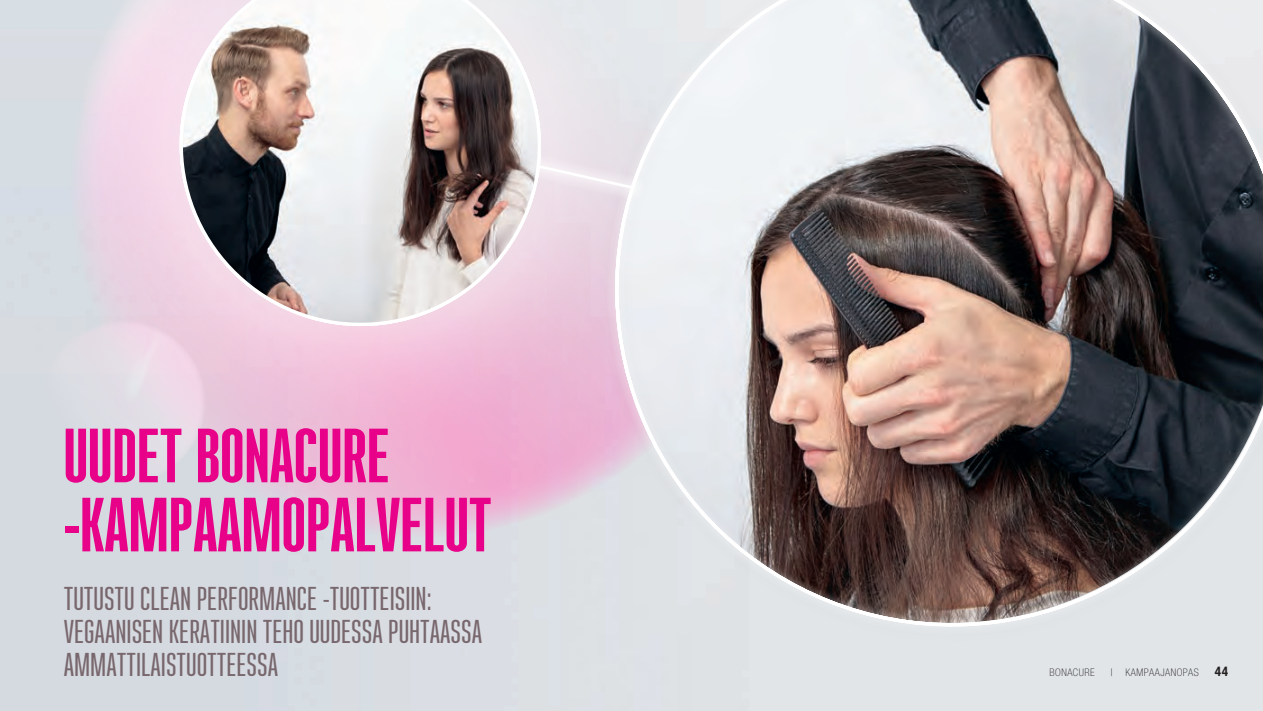
<style>
.page{position:relative;width:1263px;height:711px;background:#fff}
.page>*{position:absolute;margin:0;border:0;box-sizing:border-box;transform-origin:0 0}
.t1{font:700 76.5px/69px "Ristretto Pro";color:#e80289}
.t2{font:500 33px/33px "Ristretto Pro";color:#78676d}
.t3{font:700 condensed 13.2px "Helvetica Neue LTW1 G";color:#231f20}
.t4{font:100 condensed 10.5px "Helvetica Neue LTW1 G";letter-spacing:.05em;color:#231f20}
</style>
<div class="page">
<div style="left:30px;top:528px;width:414px;height:48px;background:#d5dae0"></div>
<div style="left:444px;top:528px;width:819px;height:182px;background:#dfe2e7"></div>
<img style="left:597px;top:0;width:666px;height:644px">
<svg style="left:0;top:0;width:743px;height:528px;background:#e0dde5"></svg>
<svg style="left:30px;top:0;width:676px;height:491px;background:#e7d3e2"></svg>
<svg style="left:170px;top:0;width:380px;height:335px"></svg>
<svg style="left:527px;top:153px;width:118px;height:48px;fill:#ebe0e8"></svg>
<svg style="left:536px;top:163px;width:100px;height:28px"></svg>
<h1 class="t1" style="left:64px;top:420px;width:429px">UUDET BONACURE -KAMPAAMOPALVELUT</h1>
<p class="t2" style="left:64px;top:581px;width:420px">TUTUSTU CLEAN PERFORMANCE -TUOTTEISIIN:<br>VEGAANISEN KERATIININ TEHO UUDESSA PUHTAASSA<br>AMMATTILAISTUOTTEESSA</p>
<p class="t4" style="left:1049px;top:666px;width:47px">BONACURE</p>
<p class="t4" style="left:1110px;top:666px;width:90px">| KAMPAAJANOPAS</p>
<p class="t3" style="left:1215px;top:663px;width:15px">44</p>
</div>
